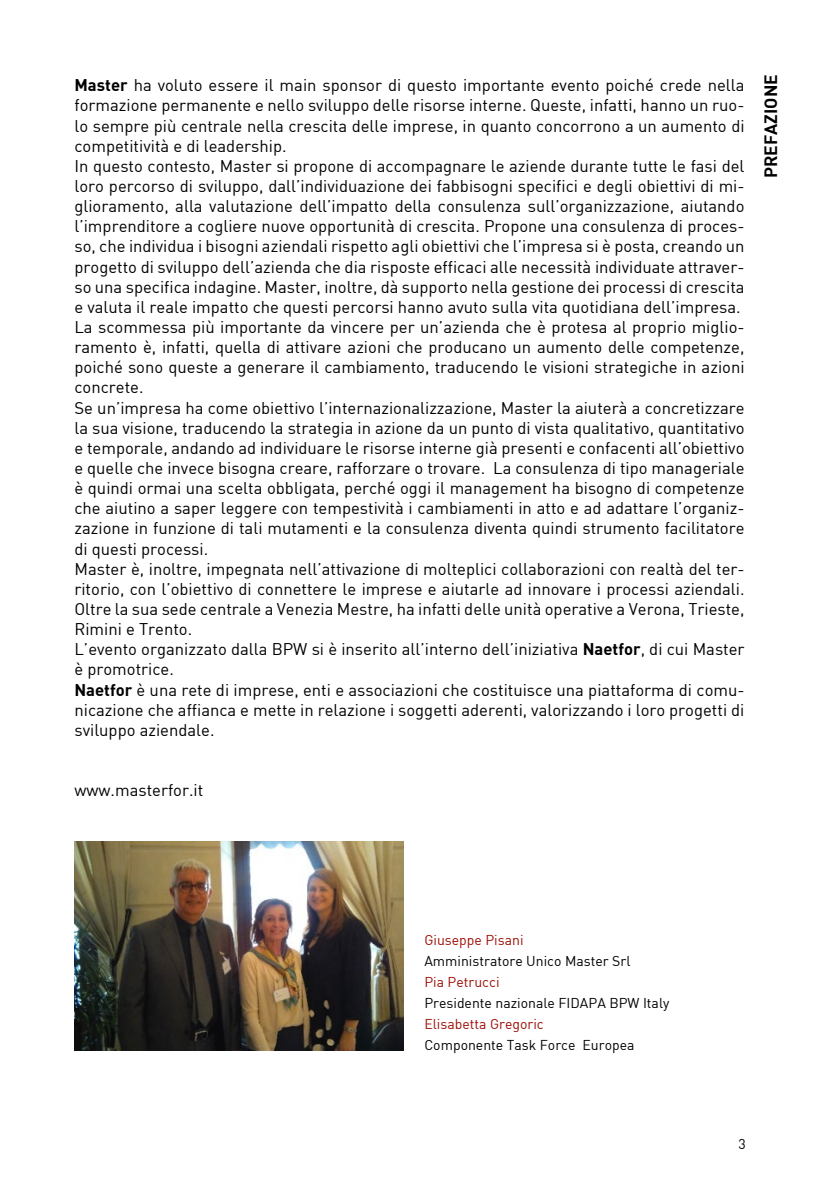
<style>
.page{position:relative;width:819px;height:1191px;background:#fff}
.page>*{position:absolute;margin:0;border:0;box-sizing:border-box;transform-origin:0 0}
.t1{font:17.5px "DIN Bold";color:#000}
.t2{font:16.62px/20.1px "DIN";color:#000}
.t3{font:14px "DIN";color:#000}
.t4{font:14px "DIN";color:#9c1006}
.s1{font-family:"DIN Bold"}
</style>
<div class="page">
<img style="left:74px;top:841px;width:329px;height:209px">
<p class="t2" style="left:74px;top:75px;width:671px"><span class="s1">Master</span> ha voluto essere il main sponsor di questo importante evento poiché crede nella formazione permanente e nello sviluppo delle risorse interne. Queste, infatti, hanno un ruo&shy;lo sempre più centrale nella crescita delle imprese, in quanto concorrono a un aumento di competitività e di leadership.<br>In questo contesto, Master si propone di accompagnare le aziende durante tutte le fasi del loro percorso di sviluppo, dall’individuazione dei fabbisogni specifici e degli obiettivi di mi&shy;glioramento, alla valutazione dell’impatto della consulenza sull’organizzazione, aiutando l’imprenditore a cogliere nuove opportunità di crescita. Propone una consulenza di proces&shy;so, che individua i bisogni aziendali rispetto agli obiettivi che l’impresa si è posta, creando un progetto di sviluppo dell’azienda che dia risposte efficaci alle necessità individuate attraver&shy;so una specifica indagine. Master, inoltre, dà supporto nella gestione dei processi di crescita e valuta il reale impatto che questi percorsi hanno avuto sulla vita quotidiana dell’impresa.<br>La scommessa più importante da vincere per un’azienda che è protesa al proprio miglio&shy;ramento è, infatti, quella di attivare azioni che producano un aumento delle competenze, poiché sono queste a generare il cambiamento, traducendo le visioni strategiche in azioni concrete.<br>Se un’impresa ha come obiettivo l’internazionalizzazione, Master la aiuterà a concretizzare la sua visione, traducendo la strategia in azione da un punto di vista qualitativo, quantitativo e temporale, andando ad individuare le risorse interne già presenti e confacenti all’obiettivo e quelle che invece bisogna creare, rafforzare o trovare. La consulenza di tipo manageriale è quindi ormai una scelta obbligata, perché oggi il management ha bisogno di competenze che aiutino a saper leggere con tempestività i cambiamenti in atto e ad adattare l’organiz&shy;zazione in funzione di tali mutamenti e la consulenza diventa quindi strumento facilitatore di questi processi.<br>Master è, inoltre, impegnata nell’attivazione di molteplici collaborazioni con realtà del ter&shy;ritorio, con l’obiettivo di connettere le imprese e aiutarle ad innovare i processi aziendali.<br>Oltre la sua sede centrale a Venezia Mestre, ha infatti delle unità operative a Verona, Trieste, Rimini e Trento.<br>L’evento organizzato dalla BPW si è inserito all’interno dell’iniziativa <span class="s1">Naetfor</span>, di cui Master è promotrice.<br><span class="s1">Naetfor</span> è una rete di imprese, enti e associazioni che costituisce una piattaforma di comu&shy;nicazione che affianca e mette in relazione i soggetti aderenti, valorizzando i loro progetti di sviluppo aziendale.</p>
<p class="t2" style="left:74px;top:780px;width:130px">www.masterfor.it</p>
<p class="t1" style="left:759px;top:178px;width:105px;rotate:-90deg">PREFAZIONE</p>
<p class="t4" style="left:424px;top:931px;width:101px">Giuseppe Pisani</p>
<p class="t3" style="left:424px;top:952px;width:208px">Amministratore Unico Master Srl</p>
<p class="t4" style="left:424px;top:973px;width:77px">Pia Petrucci</p>
<p class="t3" style="left:424px;top:994px;width:246px">Presidente nazionale FIDAPA BPW Italy</p>
<p class="t4" style="left:424px;top:1015px;width:121px">Elisabetta Gregoric</p>
<p class="t3" style="left:424px;top:1036px;width:212px">Componente Task Force Europea</p>
<p class="t3" style="left:738px;top:1135px;width:9px">3</p>
</div>
